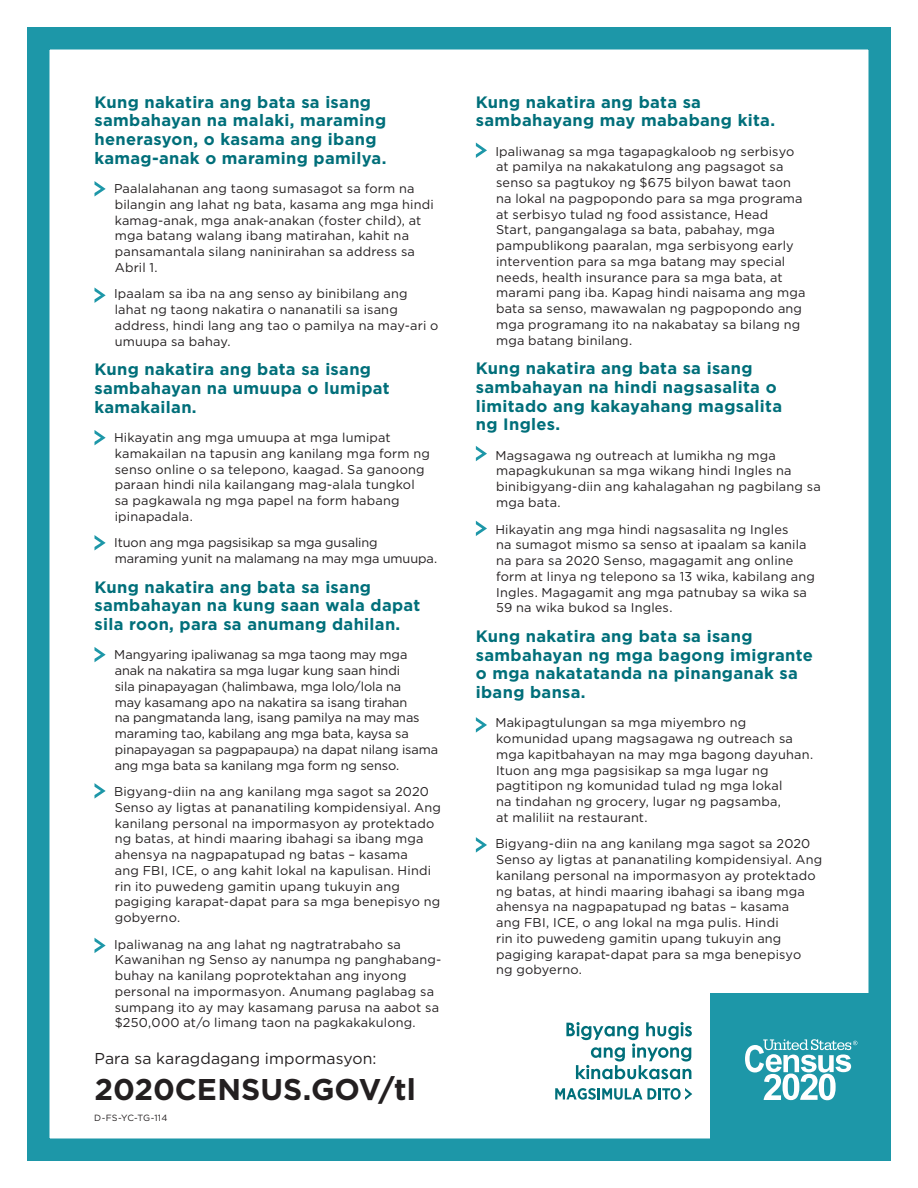
<style>
.page{position:relative;width:918px;height:1188px;background:#fff}
.page>*{position:absolute;margin:0;border:0;box-sizing:border-box;transform-origin:0 0}
.t1{font:700 30px "Gotham";color:#231f20}
.t2{font:700 16.5px/18.8px "Gotham";letter-spacing:.02em;color:#006f7a}
.t3{font:15.75px "Gotham";letter-spacing:.005em;color:#231f20}
.t4{font:12.75px/15.8px "Gotham";letter-spacing:.015em;color:#231f20}
.t5{font:12.75px/15.8px "Gotham";letter-spacing:-.005em;color:#231f20}
.t6{font:9px "Gotham";letter-spacing:.02em;color:#231f20}
</style>
<div class="page">
<div style="left:27px;top:27px;width:864px;height:1134px;border:22px solid #1d97a8"></div>
<svg style="left:94px;top:181px;width:12px;height:16px"></svg>
<svg style="left:476px;top:143px;width:11px;height:15px"></svg>
<svg style="left:476px;top:446px;width:11px;height:15px"></svg>
<svg style="left:476px;top:521px;width:11px;height:15px"></svg>
<svg style="left:476px;top:717px;width:11px;height:16px"></svg>
<svg style="left:476px;top:837px;width:11px;height:16px"></svg>
<svg style="left:94px;top:287px;width:12px;height:16px"></svg>
<svg style="left:94px;top:430px;width:12px;height:15px"></svg>
<svg style="left:94px;top:535px;width:12px;height:15px"></svg>
<svg style="left:94px;top:647px;width:12px;height:15px"></svg>
<svg style="left:94px;top:783px;width:12px;height:16px"></svg>
<svg style="left:94px;top:938px;width:12px;height:15px"></svg>
<div style="left:711px;top:994px;width:180px;height:167px;background:#1d97a8"></div>
<svg style="left:566px;top:1022px;width:126px;height:57px"></svg>
<svg style="left:555px;top:1088px;width:137px;height:12px"></svg>
<svg style="left:745px;top:1039px;width:112px;height:61px"></svg>
<h3 class="t2" style="left:94px;top:92px;width:293px">Kung nakatira ang bata sa isang sambahayan na malaki, maraming henerasyon, o kasama ang ibang kamag-anak o maraming pamilya.</h3>
<p class="t4" style="left:114px;top:181px;width:321px">Paalalahanan ang taong sumasagot sa form na bilangin ang lahat ng bata, kasama ang mga hindi kamag-anak, mga anak-anakan (foster child), at mga batang walang ibang matirahan, kahit na pansamantala silang naninirahan sa address sa Abril 1.</p>
<p class="t4" style="left:114px;top:286px;width:326px">Ipaalam sa iba na ang senso ay binibilang ang lahat ng taong nakatira o nananatili sa isang address, hindi lang ang tao o pamilya na may-ari o umuupa sa bahay.</p>
<h3 class="t2" style="left:94px;top:360px;width:297px">Kung nakatira ang bata sa isang sambahayan na umuupa o lumipat kamakailan.</h3>
<p class="t4" style="left:114px;top:429px;width:317px">Hikayatin ang mga umuupa at mga lumipat kamakailan na tapusin ang kanilang mga form ng senso online o sa telepono, kaagad. Sa ganoong paraan hindi nila kailangang mag-alala tungkol sa pagkawala ng mga papel na form habang ipinapadala.</p>
<p class="t5" style="left:114px;top:535px;width:324px">Ituon ang mga pagsisikap sa mga gusaling maraming yunit na malamang na may mga umuupa.</p>
<h3 class="t2" style="left:94px;top:577px;width:327px">Kung nakatira ang bata sa isang sambahayan na kung saan wala dapat sila roon, para sa anumang dahilan.</h3>
<p class="t5" style="left:114px;top:647px;width:326px">Mangyaring ipaliwanag sa mga taong may mga anak na nakatira sa mga lugar kung saan hindi<br>sila pinapayagan (halimbawa, mga lolo/lola na<br>may kasamang apo na nakatira sa isang tirahan<br>na pangmatanda lang, isang pamilya na may mas maraming tao, kabilang ang mga bata, kaysa sa pinapayagan sa pagpapaupa) na dapat nilang isama ang mga bata sa kanilang mga form ng senso.</p>
<p class="t4" style="left:114px;top:784px;width:329px">Bigyang-diin na ang kanilang mga sagot sa 2020<br>Senso ay ligtas at pananatiling kompidensiyal. Ang kanilang personal na impormasyon ay protektado ng batas, at hindi maaring ibahagi sa ibang mga ahensya na nagpapatupad ng batas – kasama<br>ang FBI, ICE, o ang kahit lokal na kapulisan. Hindi rin ito puwedeng gamitin upang tukuyin ang pagiging karapat-dapat para sa mga benepisyo ng gobyerno.</p>
<p class="t4" style="left:114px;top:936px;width:329px">Ipaliwanag na ang lahat ng nagtratrabaho sa Kawanihan ng Senso ay nanumpa ng panghabang&shy;buhay na kanilang poprotektahan ang inyong personal na impormasyon. Anumang paglabag sa sumpang ito ay may kasamang parusa na aabot sa $250,000 at/o limang taon na pagkakakulong.</p>
<p class="t3" style="left:94px;top:1049px;width:283px">Para sa karagdagang impormasyon:</p>
<p class="t1" style="left:94px;top:1070px;width:323px">2020CENSUS.GOV/tl</p>
<p class="t6" style="left:94px;top:1112px;width:75px">D-FS-YC-TG-114</p>
<h3 class="t2" style="left:476px;top:92px;width:301px">Kung nakatira ang bata sa sambahayang may mababang kita.</h3>
<p class="t4" style="left:495px;top:143px;width:312px">Ipaliwanag sa mga tagapagkaloob ng serbisyo at pamilya na nakakatulong ang pagsagot sa senso sa pagtukoy ng $675 bilyon bawat taon na lokal na pagpopondo para sa mga programa at serbisyo tulad ng food assistance, Head Start, pangangalaga sa bata, pabahay, mga pampublikong paaralan, mga serbisyong early intervention para sa mga batang may special needs, health insurance para sa mga bata, at marami pang iba. Kapag hindi naisama ang mga bata sa senso, mawawalan ng pagpopondo ang mga programang ito na nakabatay sa bilang ng mga batang binilang.</p>
<h3 class="t2" style="left:476px;top:359px;width:308px">Kung nakatira ang bata sa isang sambahayan na hindi nagsasalita o limitado ang kakayahang magsalita ng Ingles.</h3>
<p class="t4" style="left:495px;top:447px;width:327px">Magsagawa ng outreach at lumikha ng mga mapagkukunan sa mga wikang hindi Ingles na binibigyang-diin ang kahalagahan ng pagbilang sa mga bata.</p>
<p class="t4" style="left:495px;top:521px;width:321px">Hikayatin ang mga hindi nagsasalita ng Ingles<br>na sumagot mismo sa senso at ipaalam sa kanila na para sa 2020 Senso, magagamit ang online form at linya ng telepono sa 13 wika, kabilang ang Ingles. Magagamit ang mga patnubay sa wika sa 59 na wika bukod sa Ingles.</p>
<h3 class="t2" style="left:476px;top:627px;width:339px">Kung nakatira ang bata sa isang sambahayan ng mga bagong imigrante o mga nakatatanda na pinanganak sa ibang bansa.</h3>
<p class="t4" style="left:495px;top:715px;width:319px">Makipagtulungan sa mga miyembro ng komunidad upang magsagawa ng outreach sa mga kapitbahayan na may mga bagong dayuhan.<br>Ituon ang mga pagsisikap sa mga lugar ng pagtitipon ng komunidad tulad ng mga lokal<br>na tindahan ng grocery, lugar ng pagsamba,<br>at maliliit na restaurant.</p>
<p class="t4" style="left:495px;top:836px;width:329px">Bigyang-diin na ang kanilang mga sagot sa 2020<br>Senso ay ligtas at pananatiling kompidensiyal. Ang kanilang personal na impormasyon ay protektado ng batas, at hindi maaring ibahagi sa ibang mga ahensya na nagpapatupad ng batas – kasama<br>ang FBI, ICE, o ang lokal na mga pulis. Hindi<br>rin ito puwedeng gamitin upang tukuyin ang pagiging karapat-dapat para sa mga benepisyo<br>ng gobyerno.</p>
</div>
